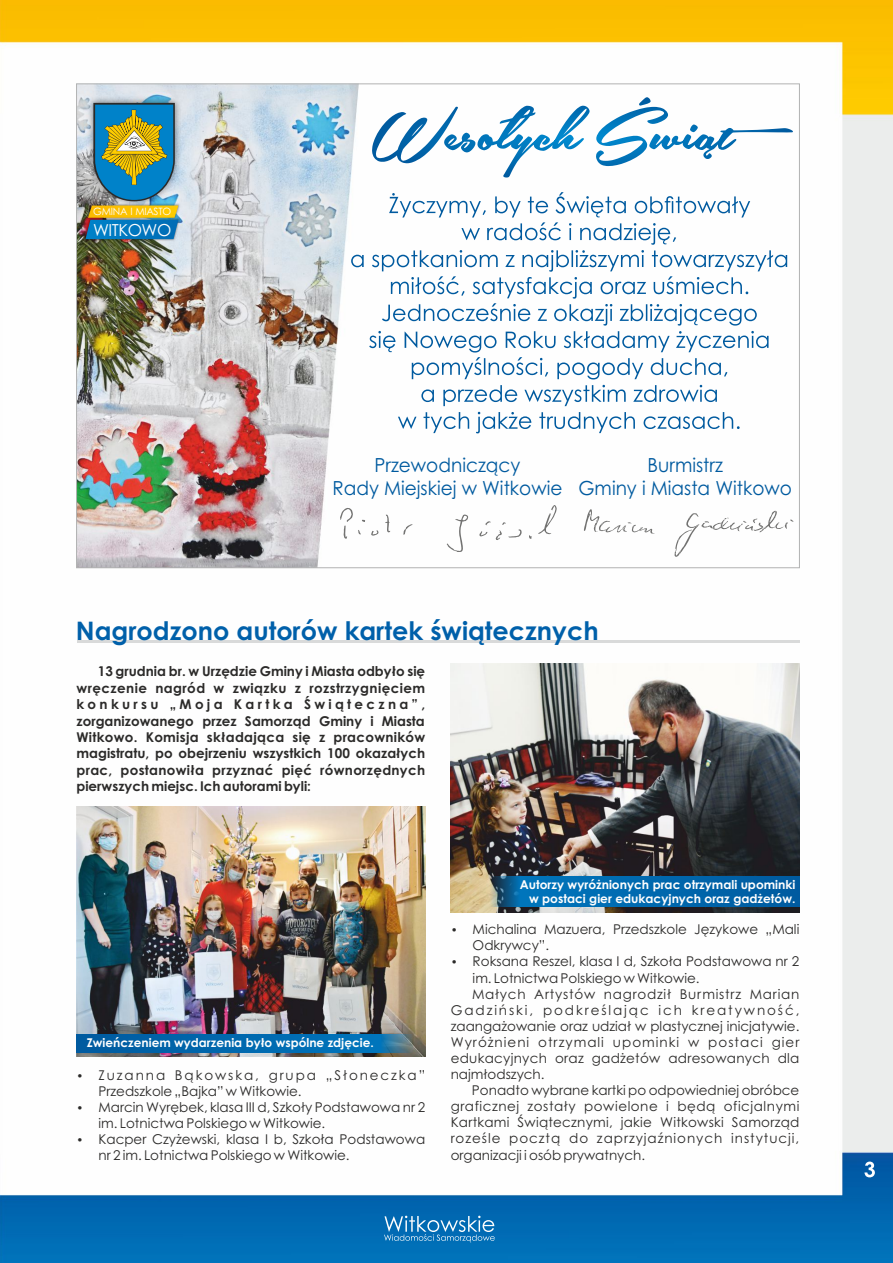
<style>
.page{position:relative;width:893px;height:1263px;background:#fff}
.page>*{position:absolute;margin:0;border:0;box-sizing:border-box;transform-origin:0 0}
.t1{font:700 25.5px "Century Gothic";color:#0060aa}
.t2{font:19.35px/23.1px "Century Gothic";color:#005a9f;text-align:center;scale:.95 1}
.t3{font:16.5px "Century Gothic";letter-spacing:-.03em;color:#fefefe}
.t4{font:13.5px/16px "Century Gothic";color:#2b2a29}
.t5{font:700 13.5px/16.4px "Century Gothic";color:#2b2a29;text-align:justify}
.t6{font:13.5px/16px "Century Gothic";letter-spacing:.14em;color:#2b2a29}
.t7{font:700 12.15px/13.4px "Century Gothic";color:#fefefe;text-align:right}
.t8{font:10.05px "Century Gothic";letter-spacing:-.03em;color:#fefefe}
.s1{font-size:11.55px}
</style>
<div class="page">
<img style="left:0;top:0;width:893px;height:1263px">
<svg style="left:864px;top:1161px;width:11px;height:16px"></svg>
<svg style="left:384px;top:1216px;width:111px;height:26px;background:#3488c2"></svg>
<hr style="left:77px;top:640px;width:722px;height:3px;background:#d9dada">
<img style="left:78px;top:85px;width:281px;height:481px">
<svg style="left:370px;top:96px;width:424px;height:82px"></svg>
<svg style="left:446px;top:514px;width:22px;height:38px"></svg>
<svg style="left:538px;top:505px;width:19px;height:29px"></svg>
<svg style="left:385px;top:514px;width:5px;height:19px"></svg>
<svg style="left:403px;top:524px;width:10px;height:11px"></svg>
<svg style="left:529px;top:535px;width:3px;height:4px"></svg>
<svg style="left:340px;top:508px;width:39px;height:31px"></svg>
<svg style="left:479px;top:521px;width:43px;height:19px"></svg>
<svg style="left:584px;top:509px;width:71px;height:25px"></svg>
<svg style="left:674px;top:511px;width:119px;height:46px"></svg>
<svg style="left:351px;top:192px;width:436px;height:241px"></svg>
<img style="left:81px;top:91px;width:106px;height:123px">
<img style="left:84px;top:202px;width:98px;height:19px">
<img style="left:83px;top:217px;width:98px;height:25px">
<svg style="left:86px;top:103px;width:92px;height:136px;background:#619389"></svg>
<img style="left:451px;top:663px;width:348px;height:250px">
<img style="left:76px;top:807px;width:349px;height:250px">
<svg style="left:489px;top:876px;width:310px;height:31px;background:#0568a9"></svg>
<svg style="left:77px;top:1035px;width:336px;height:17px;background:#0669ab"></svg>
<p class="t8" style="left:93px;top:208px;width:79px">GMINA I MIASTO</p>
<p class="t3" style="left:93px;top:223px;width:80px">WITKOWO</p>
<h2 class="t2" style="left:333px;top:455px;width:243px">Przewodniczący<br>Rady Miejskiej w Witkowie</h2>
<h2 class="t2" style="left:578px;top:455px;width:226px">Burmistrz<br>Gminy i Miasta Witkowo</h2>
<h1 class="t1" style="left:76px;top:621px;width:524px">Nagrodzono autorów kartek świątecznych</h1>
<p class="t5" style="left:76px;top:665px;width:350px;text-indent:21px">13 grudnia br. w Urzędzie Gminy i Miasta odbyło się wręczenie nagród w związku z rozstrzygnięciem konkursu „Moja Kartka Świąteczna”, zorganizowanego przez Samorząd Gminy i Miasta Witkowo. Komisja składająca się z pracowników magistratu, po obejrzeniu wszystkich 100 okazałych prac, postanowiła przyznać pięć równorzędnych pierwszych miejsc. Ich autorami byli:</p>
<p class="t7" style="left:87px;top:1037px;width:289px">Zwieńczeniem wydarzenia było wspólne zdjęcie.</p>
<p class="t6" style="left:98px;top:1068px;width:328px;text-indent:-22px"><span class="s1">•</span> Zuzanna Bąkowska, grupa „Słoneczka”<br>Przedszkole „Bajka” w Witkowie.</p>
<p class="t4" style="left:98px;top:1132px;width:328px;text-indent:-22px"><span class="s1">•</span> Kacper Czyżewski, klasa I b, Szkoła Podstawowa nr 2 im. Lotnictwa Polskiego w Witkowie.</p>
<p class="t4" style="left:98px;top:1100px;width:328px;text-indent:-22px"><span class="s1">•</span> Marcin Wyrębek, klasa III d, Szkoły Podstawowa nr 2 im. Lotnictwa Polskiego w Witkowie.</p>
<p class="t7" style="left:520px;top:879px;width:277px">Autorzy wyróżnionych prac otrzymali upominki w postaci gier edukacyjnych oraz gadżetów.</p>
<p class="t4" style="left:473px;top:923px;width:328px;text-indent:-22px"><span class="s1">•</span> Michalina Mazuera, Przedszkole Językowe „Mali<br>Odkrywcy”.</p>
<p class="t4" style="left:473px;top:955px;width:328px;text-indent:-22px"><span class="s1">•</span> Roksana Reszel, klasa I d, Szkoła Podstawowa nr 2 im. Lotnictwa Polskiego w Witkowie.</p>
<p class="t4" style="left:451px;top:987px;width:350px;text-align:justify;text-indent:21px">Małych Artystów nagrodził Burmistrz Marian Gadziński, podkreślając ich kreatywność, zaangażowanie oraz udział w plastycznej inicjatywie.<br>Wyróżnieni otrzymali upominki w postaci gier edukacyjnych oraz gadżetów adresowanych dla najmłodszych.</p>
<p class="t4" style="left:451px;top:1083px;width:350px;text-align:justify;text-indent:21px">Ponadto wybrane kartki po odpowiedniej obróbce graficznej zostały powielone i będą oficjalnymi Kartkami Świątecznymi, jakie Witkowski Samorząd roześle pocztą do zaprzyjaźnionych instytucji, organizacji i osób prywatnych.</p>
</div>
